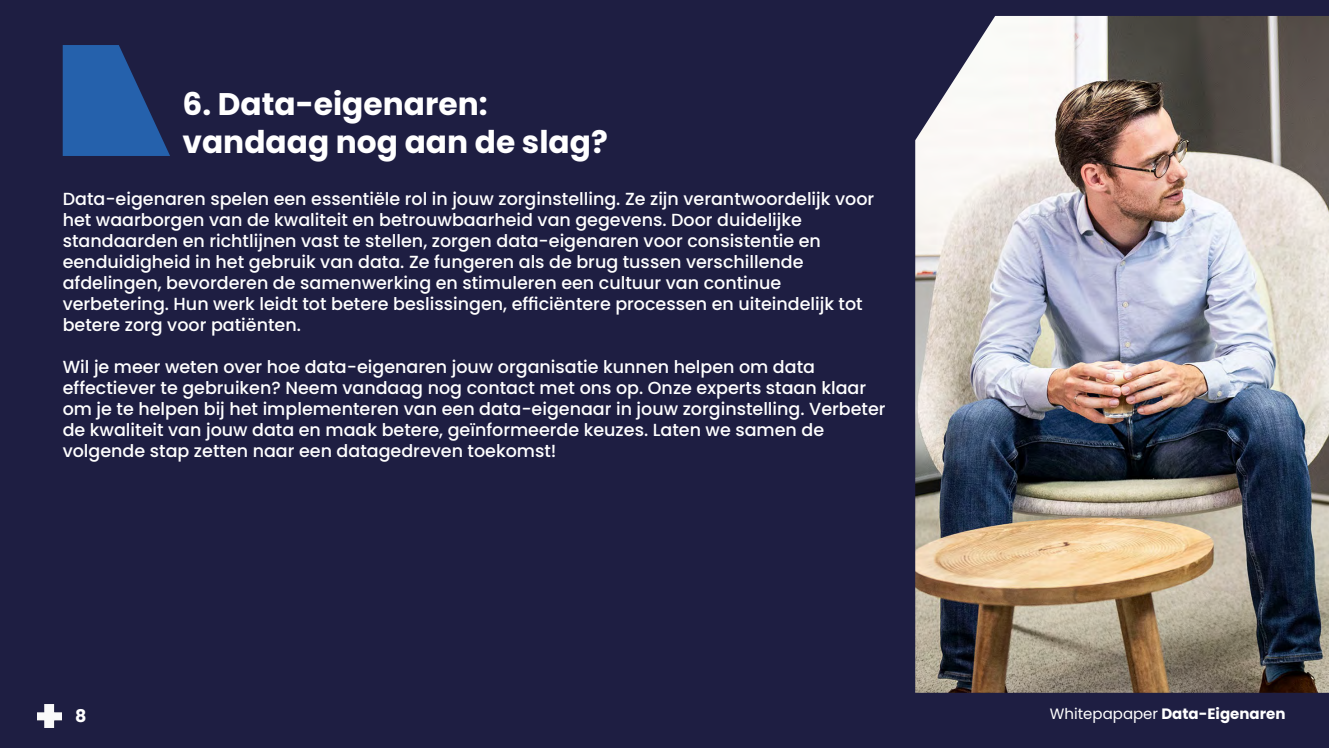
<style>
.page{position:relative;width:1329px;height:748px;background:#1e1e42}
.page>*{position:absolute;margin:0;border:0;box-sizing:border-box;transform-origin:0 0}
.t1{font:700 31.25px/37.5px "Poppins";color:#fff}
.t2{font:500 17.5px/21px "Poppins";color:#fff}
.t3{font:700 17.5px "Poppins";color:#fff}
.t4{font:700 15px "Poppins";color:#fff}
.s1{font-weight:400}
</style>
<div class="page">
<svg style="left:63px;top:45px;width:107px;height:111px"></svg>
<img style="left:915px;top:16px;width:414px;height:676px">
<img style="left:37px;top:704px;width:24px;height:24px">
<h1 class="t1" style="left:182px;top:86px;width:427px">6. Data-eigenaren: vandaag nog aan de slag?</h1>
<p class="t2" style="left:63px;top:188px;width:813px">Data-eigenaren spelen een essentiële rol in jouw zorginstelling. Ze zijn verantwoordelijk voor het waarborgen van de kwaliteit en betrouwbaarheid van gegevens. Door duidelijke standaarden en richtlijnen vast te stellen, zorgen data-eigenaren voor consistentie en eenduidigheid in het gebruik van data. Ze fungeren als de brug tussen verschillende afdelingen, bevorderen de samenwerking en stimuleren een cultuur van continue verbetering. Hun werk leidt tot betere beslissingen, efficiëntere processen en uiteindelijk tot betere zorg voor patiënten.</p>
<p class="t2" style="left:63px;top:356px;width:824px">Wil je meer weten over hoe data-eigenaren jouw organisatie kunnen helpen om data effectiever te gebruiken? Neem vandaag nog contact met ons op. Onze experts staan klaar om je te helpen bij het implementeren van een data-eigenaar in jouw zorginstelling. Verbeter de kwaliteit van jouw data en maak betere, geïnformeerde keuzes. Laten we samen de volgende stap zetten naar een datagedreven toekomst!</p>
<p class="t3" style="left:75px;top:705px;width:13px">8</p>
<p class="t4" style="left:1050px;top:705px;width:237px"><span class="s1">Whitepapaper</span> Data-Eigenaren</p>
</div>
